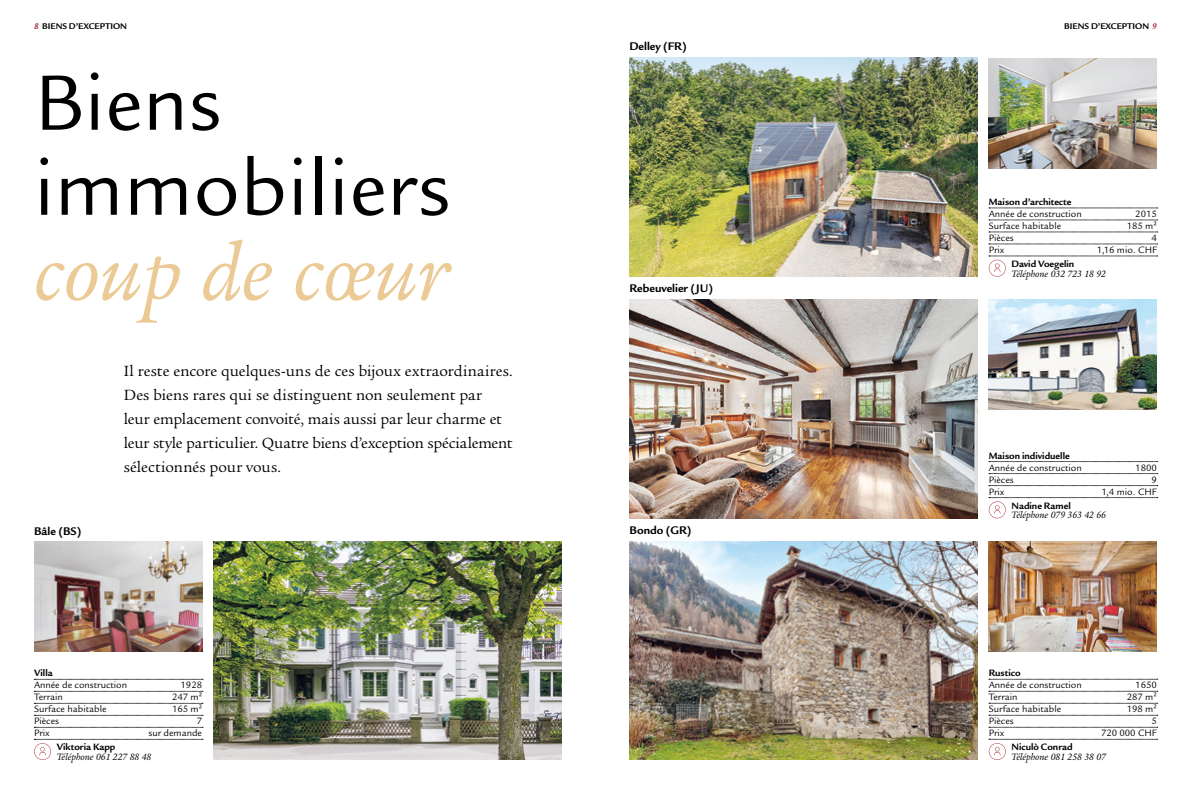
<style>
.page{position:relative;width:1191px;height:794px;background:#fff}
.page>*{position:absolute;margin:0;border:0;box-sizing:border-box;transform-origin:0 0}
.t1{font:85px/85px "Legacy Sans ITC Pro";color:#000}
.Lead{font:16px/24px "Legacy Serif ITC Pro";letter-spacing:-.005em;color:#000}
.Book_16_18pt_K{font:700 12px "Legacy Sans ITC Pro";color:#000}
.t2{font:10px "Legacy Sans ITC Pro";color:#000}
.t3{font:italic 10px/9.8px "Legacy Serif ITC Pro";color:#000}
.t4{font:700 10px "Legacy Sans ITC Pro";color:#000}
.Book_16_18pt_K-2{font:700 9px "Legacy Sans ITC Pro";color:#000}
.s1{font-family:"Legacy Serif ITC Pro";font-style:italic;color:#ad3247}
.s2{font-family:"Legacy Serif ITC Pro";font-style:italic;color:#ebca95}
.s3{font-family:"Legacy Sans ITC Pro";font-weight:700;font-style:normal}
</style>
<div class="page">
<img style="left:629px;top:299px;width:348px;height:219px">
<img style="left:988px;top:299px;width:169px;height:111px">
<img style="left:629px;top:58px;width:348px;height:219px">
<img style="left:988px;top:58px;width:169px;height:110px">
<img style="left:34px;top:541px;width:168px;height:110px">
<img style="left:214px;top:541px;width:347px;height:219px">
<img style="left:988px;top:541px;width:169px;height:110px">
<img style="left:629px;top:541px;width:348px;height:219px">
<svg style="left:34px;top:679px;width:169px;height:1px"></svg>
<svg style="left:34px;top:691px;width:169px;height:1px"></svg>
<svg style="left:34px;top:703px;width:169px;height:1px"></svg>
<svg style="left:34px;top:715px;width:169px;height:1px"></svg>
<svg style="left:34px;top:727px;width:169px;height:1px"></svg>
<svg style="left:989px;top:679px;width:168px;height:1px"></svg>
<svg style="left:989px;top:691px;width:168px;height:1px"></svg>
<svg style="left:989px;top:703px;width:168px;height:1px"></svg>
<svg style="left:989px;top:715px;width:168px;height:1px"></svg>
<svg style="left:989px;top:727px;width:168px;height:1px"></svg>
<svg style="left:989px;top:461px;width:168px;height:1px"></svg>
<svg style="left:989px;top:473px;width:168px;height:1px"></svg>
<svg style="left:989px;top:485px;width:168px;height:1px"></svg>
<svg style="left:989px;top:208px;width:168px;height:1px"></svg>
<svg style="left:989px;top:220px;width:168px;height:1px"></svg>
<svg style="left:989px;top:232px;width:168px;height:1px"></svg>
<svg style="left:989px;top:244px;width:168px;height:1px"></svg>
<svg style="left:34px;top:739px;width:169px;height:21px"></svg>
<svg style="left:988px;top:739px;width:169px;height:21px"></svg>
<svg style="left:988px;top:497px;width:169px;height:21px"></svg>
<svg style="left:988px;top:256px;width:169px;height:21px"></svg>
<p class="Book_16_18pt_K-2" style="left:34px;top:21px;width:94px"><span class="s1">8</span> BIENS D’EXCEPTION</p>
<p class="Book_16_18pt_K-2" style="left:1064px;top:21px;width:94px">BIENS D’EXCEPTION <span class="s1">9</span></p>
<p class="t1" style="left:34px;top:61px;width:189px">Biens</p>
<p class="t1" style="left:34px;top:146px;width:418px">immobiliers <span class="s2">coup de cœur</span></p>
<p class="Book_16_18pt_K" style="left:34px;top:524px;width:49px">Bâle (BS)</p>
<p class="Lead" style="left:124px;top:359px;width:390px">Il reste encore quelques-uns de ces bijoux extraordinaires.<br>Des biens rares qui se distinguent non seulement par<br>leur emplacement convoité, mais aussi par leur charme et leur style particulier. Quatre biens d’exception spécialement sélectionnés pour vous.</p>
<p class="t4" style="left:34px;top:667px;width:20px">Villa</p>
<p class="t2" style="left:34px;top:679px;width:95px">Année de construction</p>
<p class="t2" style="left:181px;top:679px;width:23px">1928</p>
<p class="t2" style="left:34px;top:691px;width:30px">Terrain</p>
<p class="t2" style="left:172px;top:691px;width:31px">247 m²</p>
<p class="t2" style="left:34px;top:703px;width:74px">Surface habitable</p>
<p class="t2" style="left:172px;top:703px;width:31px">165 m²</p>
<p class="t2" style="left:34px;top:715px;width:26px">Pièces</p>
<p class="t2" style="left:197px;top:715px;width:7px">7</p>
<p class="t2" style="left:34px;top:727px;width:17px">Prix</p>
<p class="t2" style="left:148px;top:727px;width:55px">sur demande</p>
<p class="t3" style="left:57px;top:742px;width:96px"><span class="s3">Viktoria Kapp<br></span>Téléphone 061 227 88 48</p>
<p class="Book_16_18pt_K" style="left:629px;top:39px;width:59px">Delley (FR)</p>
<p class="Book_16_18pt_K" style="left:629px;top:281px;width:85px">Rebeuvelier (JU)</p>
<p class="Book_16_18pt_K" style="left:629px;top:523px;width:64px">Bondo (GR)</p>
<p class="t4" style="left:988px;top:196px;width:84px">Maison d’architecte</p>
<p class="t2" style="left:988px;top:208px;width:95px">Année de construction</p>
<p class="t2" style="left:1135px;top:208px;width:23px">2015</p>
<p class="t2" style="left:988px;top:220px;width:74px">Surface habitable</p>
<p class="t2" style="left:1126px;top:220px;width:31px">185 m²</p>
<p class="t2" style="left:988px;top:232px;width:26px">Pièces</p>
<p class="t2" style="left:1151px;top:232px;width:7px">4</p>
<p class="t2" style="left:988px;top:244px;width:17px">Prix</p>
<p class="t2" style="left:1097px;top:244px;width:61px">1,16 mio. CHF</p>
<p class="t3" style="left:1011px;top:259px;width:96px"><span class="s3">David Voegelin<br></span>Téléphone 032 723 18 92</p>
<p class="t4" style="left:988px;top:449px;width:83px">Maison individuelle</p>
<p class="t2" style="left:988px;top:461px;width:95px">Année de construction</p>
<p class="t2" style="left:1135px;top:461px;width:23px">1800</p>
<p class="t2" style="left:988px;top:473px;width:26px">Pièces</p>
<p class="t2" style="left:1151px;top:473px;width:7px">9</p>
<p class="t2" style="left:988px;top:485px;width:17px">Prix</p>
<p class="t2" style="left:1101px;top:485px;width:57px">1,4 mio. CHF</p>
<p class="t3" style="left:1011px;top:500px;width:96px"><span class="s3">Nadine Ramel<br></span>Téléphone 079 363 42 66</p>
<p class="t4" style="left:988px;top:667px;width:33px">Rustico</p>
<p class="t2" style="left:988px;top:679px;width:95px">Année de construction</p>
<p class="t2" style="left:1135px;top:679px;width:23px">1650</p>
<p class="t2" style="left:988px;top:691px;width:30px">Terrain</p>
<p class="t2" style="left:1126px;top:691px;width:32px">287 m²</p>
<p class="t2" style="left:988px;top:703px;width:74px">Surface habitable</p>
<p class="t2" style="left:1126px;top:703px;width:31px">198 m²</p>
<p class="t2" style="left:988px;top:715px;width:26px">Pièces</p>
<p class="t2" style="left:1151px;top:715px;width:7px">5</p>
<p class="t2" style="left:988px;top:727px;width:17px">Prix</p>
<p class="t2" style="left:1101px;top:727px;width:57px">720 000 CHF</p>
<p class="t3" style="left:1011px;top:742px;width:96px"><span class="s3">Niculò Conrad<br></span>Téléphone 081 258 38 07</p>
</div>
